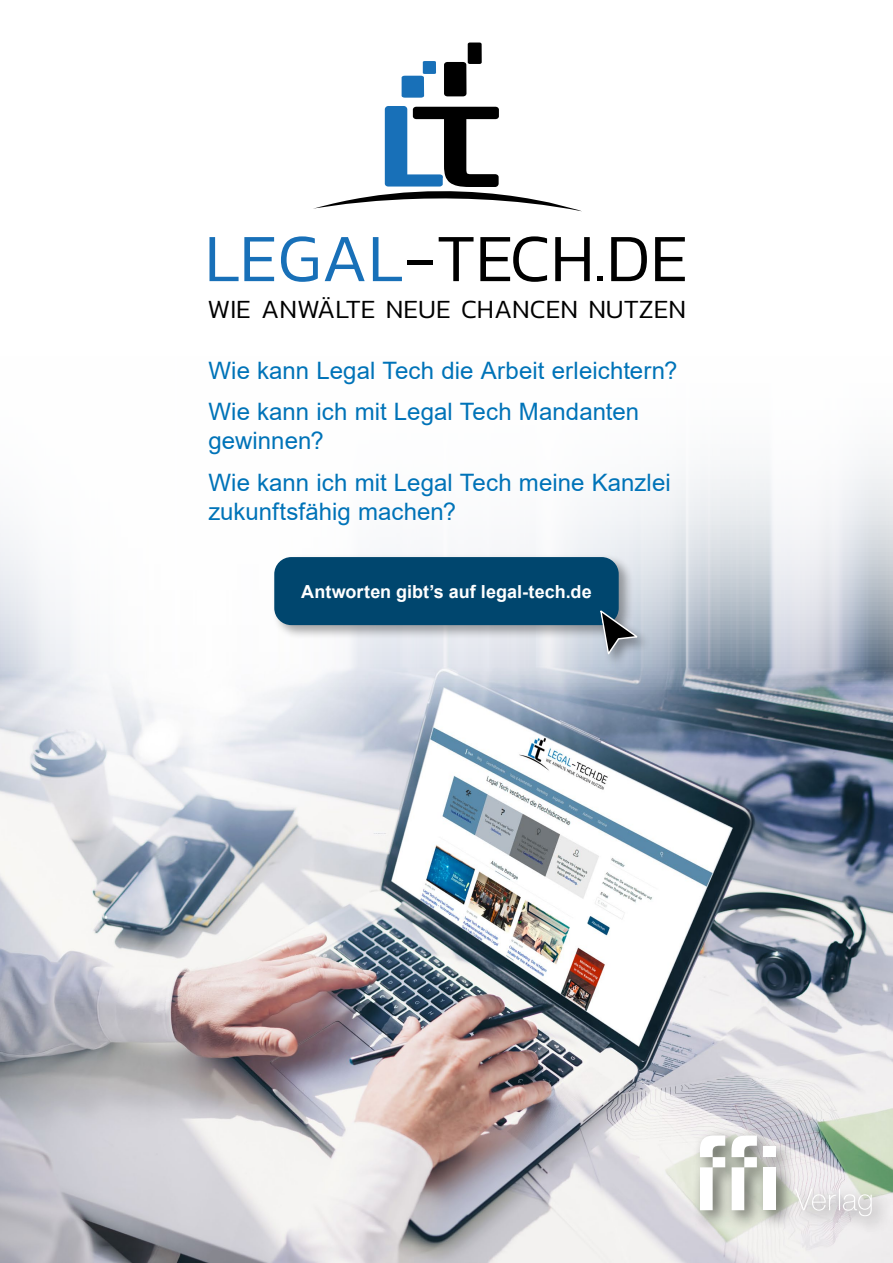
<style>
.page{position:relative;width:893px;height:1263px;background:#fff}
.page>*{position:absolute;margin:0;border:0;box-sizing:border-box;transform-origin:0 0}
.t1{font:300 68.4px "Kanit";color:#000}
.t2{font:300 26.55px "Kanit";color:#000}
.t3{font:24px/41.5px "Arial";letter-spacing:.005em;color:#0073b8}
.t4{font:700 18px "Arial";color:#fff}
.s1{color:#1870b8}
</style>
<div class="page">
<img style="left:0;top:460px;width:893px;height:803px">
<svg style="left:444px;top:43px;width:38px;height:53px"></svg>
<svg style="left:313px;top:106px;width:268px;height:105px"></svg>
<svg style="left:402px;top:61px;width:34px;height:37px"></svg>
<div style="left:692px;top:1127px;width:200px;height:109px;background:#000;opacity:.6"></div>
<svg style="left:795px;top:1189px;width:77px;height:27px;background:#e1dfdf"></svg>
<svg style="left:731px;top:1135px;width:26px;height:75px"></svg>
<svg style="left:700px;top:1135px;width:25px;height:75px"></svg>
<div style="left:763px;top:1167px;width:13px;height:43px;background:#fff"></div>
<div style="left:763px;top:1147px;width:13px;height:10px;background:#fff"></div>
<div style="left:271px;top:554px;width:363px;height:86px;background:#000;opacity:.35"></div>
<div style="left:274px;top:557px;width:345px;height:68px;background:#00466e;border-radius:17px"></div>
<div style="left:598px;top:608px;width:54px;height:61px;background:#000;opacity:.35"></div>
<svg style="left:600px;top:609px;width:40px;height:46px;background:#7d8790"></svg>
<h1 class="t1" style="left:205px;top:210px;width:485px"><span class="s1">LEGAL</span>-TECH.DE</h1>
<p class="t2" style="left:207px;top:290px;width:480px">WIE ANWÄLTE NEUE CHANCEN NUTZEN</p>
<p class="t3" style="left:208px;top:350px;width:471px">Wie kann Legal Tech die Arbeit erleichtern?<br>Wie kann ich mit Legal Tech Mandanten</p>
<p class="t3" style="left:208px;top:420px;width:464px">gewinnen?<br>Wie kann ich mit Legal Tech meine Kanzlei</p>
<p class="t3" style="left:208px;top:490px;width:249px">zukunftsfähig machen?</p>
<p class="t4" style="left:301px;top:579px;width:292px">Antworten gibt’s auf legal-tech.de</p>
</div>
